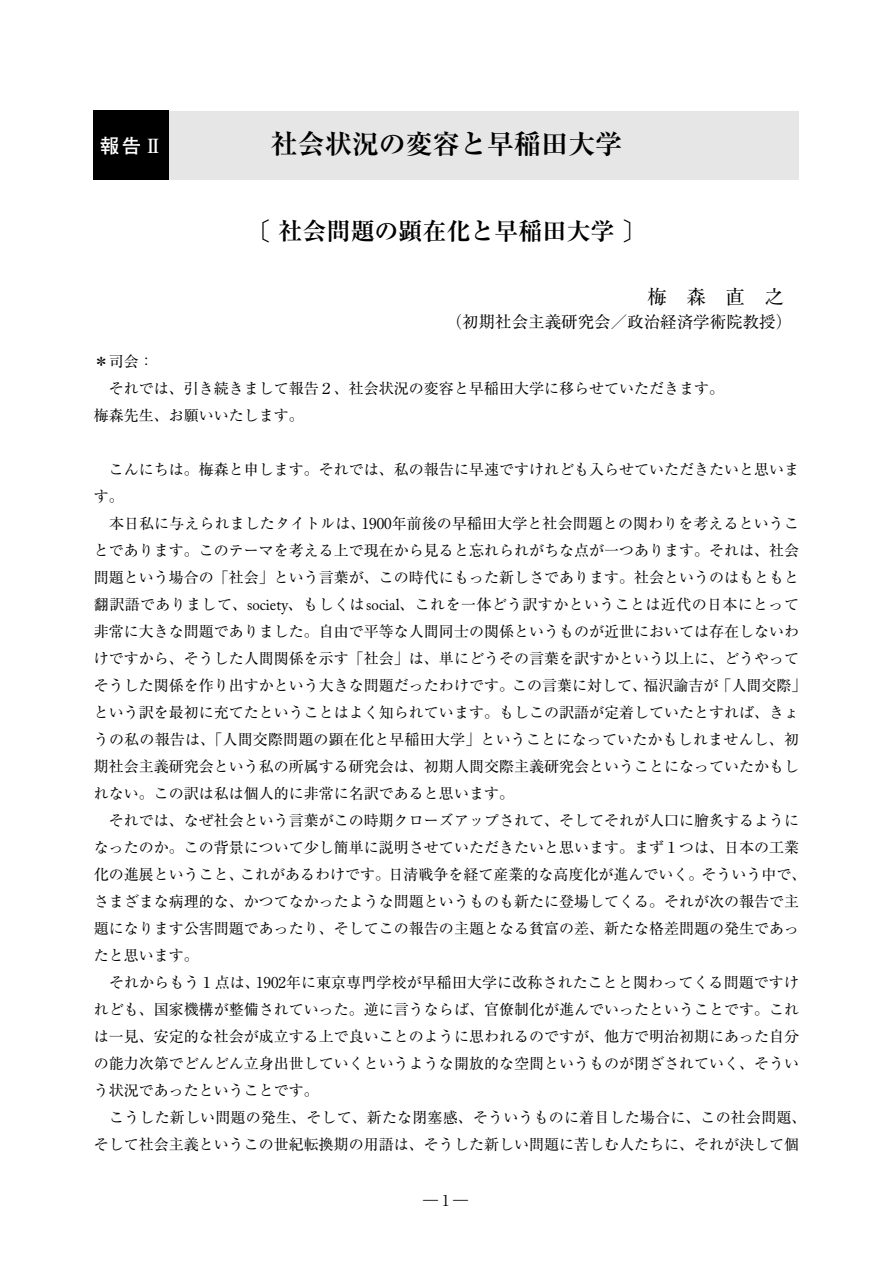
<style>
.page{position:relative;width:893px;height:1263px;background:#fff}
.page>*{position:absolute;margin:0;border:0;box-sizing:border-box;transform-origin:0 0}
.t1{font:700 27px "Ryumin Pro";color:#000}
.t2{font:700 24px "Ryumin Pro";color:#000}
.t3{font:19.5px "Ryumin Pro";color:#000}
.t4{font:700 19.5px "Futo Go B101 Pro";color:#fff}
.t5{font:16.5px "Ryumin Pro";color:#000}
.t6{font:15px/27px "Ryumin Pro";color:#000}
.t7{font:300 15px "Ryumin Pro";color:#000}
.s1{font-family:"Ryumin Pro"}
.s2{font-family:"Adobe Caslon Pro";font-size:15.9px}
.s3{font-weight:400}
</style>
<div class="page">
<div style="left:169px;top:111px;width:630px;height:69px;background:#e6e6e6"></div>
<div style="left:94px;top:111px;width:75px;height:69px;background:#000"></div>
<h3 class="t4" style="left:100px;top:130px;width:65px">報告<span class="s1">Ⅱ</span></h3>
<h1 class="t1" style="left:271px;top:123px;width:353px">社会状況の変容と早稲田大学</h1>
<h2 class="t2" style="left:246px;top:212px;width:401px">〔 社会問題の顕在化と早稲田大学 〕</h2>
<h3 class="t3" style="left:647px;top:281px;width:138px">梅森直之</h3>
<p class="t5" style="left:446px;top:309px;width:348px">（初期社会主義研究会／政治経済学術院教授）</p>
<p class="t6" style="left:94px;top:347px;width:62px">＊司会：</p>
<p class="t6" style="left:109px;top:374px;width:616px">それでは、引き続きまして報告２、社会状況の変容と早稲田大学に移らせていただきます。</p>
<p class="t6" style="left:94px;top:401px;width:212px">梅森先生、お願いいたします。</p>
<p class="t6" style="left:94px;top:455px;width:707px;text-indent:15px">こんにちは。梅森と申します。それでは、私の報告に早速ですけれども入らせていただきたいと思います。</p>
<p class="t6" style="left:94px;top:509px;width:714px;text-indent:15px">本日私に与えられましたタイトルは、1900年前後の早稲田大学と社会問題との関わりを考えるということであります。このテーマを考える上で現在から見ると忘れられがちな点が一つあります。それは、社会問題という場合の「社会」という言葉が、この時代にもった新しさであります。社会というのはもともと翻訳語でありまして、<span class="s2">society</span>、もしくは<span class="s2">social</span>、これを一体どう訳すかということは近代の日本にとって非常に大きな問題でありました。自由で平等な人間同士の関係というものが近世においては存在しないわけですから、そうした人間関係を示す「社会」は、単にどうその言葉を訳すかという以上に、どうやってそうした関係を作り出すかという大きな問題だったわけです。この言葉に対して、福沢諭吉が「人間交際」という訳を最初に充てたということはよく知られています。もしこの訳語が定着していたとすれば、きょうの私の報告は、「人間交際問題の顕在化と早稲田大学」ということになっていたかもしれませんし、初期社会主義研究会という私の所属する研究会は、初期人間交際主義研究会ということになっていたかもしれない。この訳は私は個人的に非常に名訳であると思います。</p>
<p class="t6" style="left:94px;top:806px;width:714px;text-indent:15px">それでは、なぜ社会という言葉がこの時期クローズアップされて、そしてそれが人口に膾炙するようになったのか。この背景について少し簡単に説明させていただきたいと思います。まず１つは、日本の工業化の進展ということ、これがあるわけです。日清戦争を経て産業的な高度化が進んでいく。そういう中で、さまざまな病理的な、かつてなかったような問題というものも新たに登場してくる。それが次の報告で主題になります公害問題であったり、そしてこの報告の主題となる貧富の差、新たな格差問題の発生であったと思います。</p>
<p class="t6" style="left:94px;top:968px;width:707px;text-align:justify;text-indent:15px">それからもう１点は、1902年に東京専門学校が早稲田大学に改称されたことと関わってくる問題ですけれども、国家機構が整備されていった。逆に言うならば、官僚制化が進んでいったということです。これは一見、安定的な社会が成立する上で良いことのように思われるのですが、他方で明治初期にあった自分の能力次第でどんどん立身出世していくというような開放的な空間というものが閉ざされていく、そういう状況であったということです。</p>
<p class="t6" style="left:94px;top:1103px;width:714px;text-indent:15px">こうした新しい問題の発生、そして、新たな閉塞感、そういうものに着目した場合に、この社会問題、そして社会主義というこの世紀転換期の用語は、そうした新しい問題に苦しむ人たちに、それが決して個</p>
<p class="t7" style="left:423px;top:1188px;width:47px">―<span class="s3">1</span>―</p>
</div>
